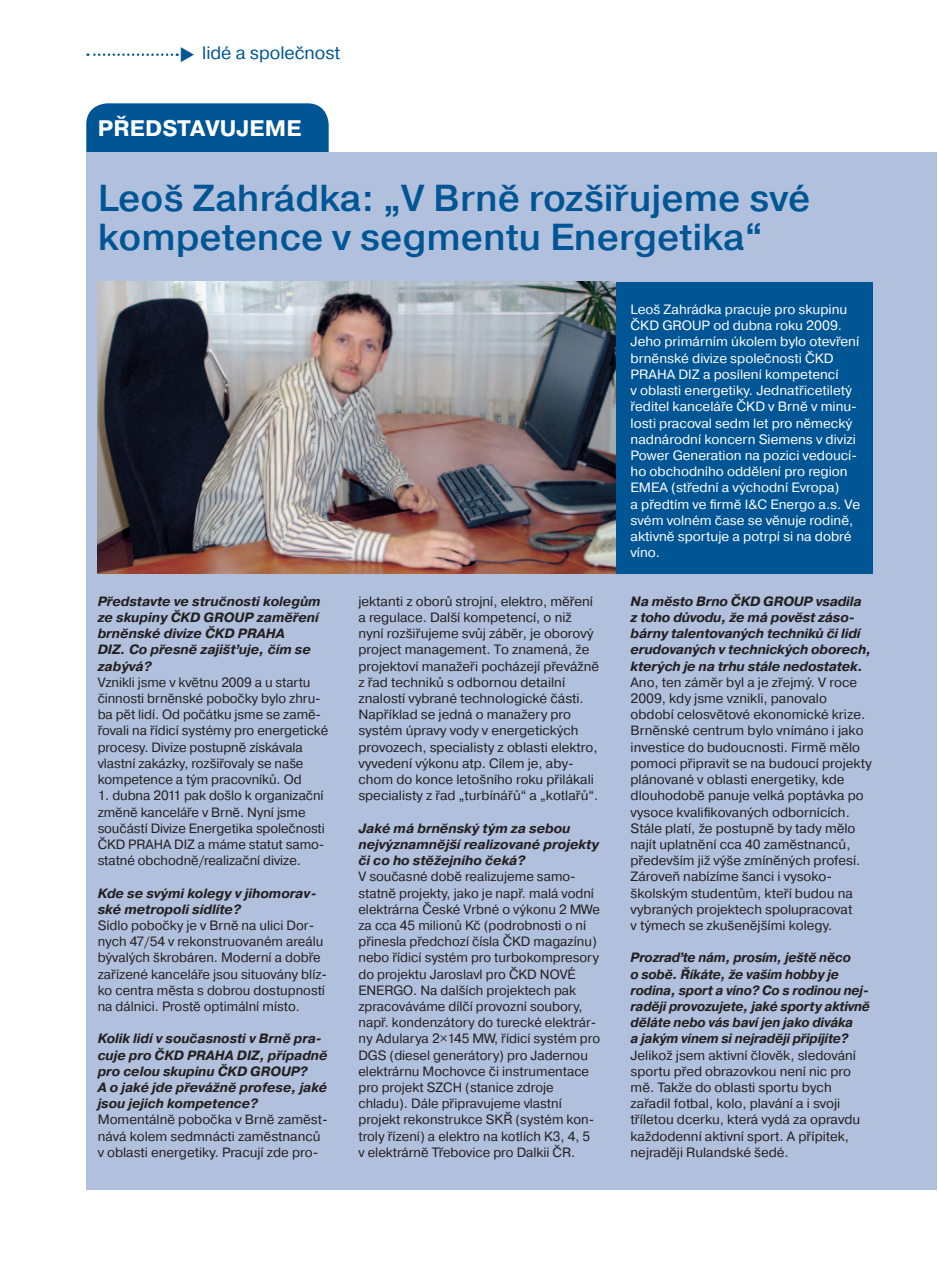
<style>
.page{position:relative;width:938px;height:1266px;background:#fff}
.page>*{position:absolute;margin:0;border:0;box-sizing:border-box;transform-origin:0 0}
.t1{font:500 37.5px/39px "Pragmatica";color:#005595}
.t2{font:700 22.5px "Pragmatica";letter-spacing:.01em;color:#fff}
.t3{font:18px "Pragmatica";color:#005595}
.t4{font:13.5px/16.2px "Pragmatica";color:#231f20}
.t5{font:italic 700 13.5px/16.2px "Pragmatica";color:#231f20}
.t6{font:13.5px/16.2px "Pragmatica";color:#fff}
.t7{font:italic 700 13.5px/16.2px "Pragmatica";color:#231f20;scale:.96 1}
</style>
<div class="page">
<div style="left:86px;top:103px;width:243px;height:81px;background:#005595;border-radius:21px"></div>
<div style="left:86px;top:152px;width:851px;height:1037px;background:#b1c0dc"></div>
<div style="left:616px;top:281px;width:257px;height:292px;background:#005595"></div>
<img style="left:98px;top:281px;width:518px;height:292px">
<svg style="left:87px;top:53px;width:91px;height:3px"></svg>
<h3 class="t3" style="left:179px;top:46px;width:162px">◆ lidé a společnost</h3>
<h2 class="t2" style="left:98px;top:120px;width:205px">PŘEDSTAVUJEME</h2>
<h1 class="t1" style="left:98px;top:181px;width:714px">Leoš Zahrádka: „V Brně rozšiřujeme své kompetence v segmentu Energetika“</h1>
<p class="t5" style="left:98px;top:594px;width:224px">Představte ve stručnosti kolegům ze skupiny ČKD GROUP zaměření brněnské divize ČKD PRAHA<br>DIZ. Co přesně zajišťuje, čím se zabývá?</p>
<p class="t4" style="left:98px;top:675px;width:232px">Vznikli jsme v květnu 2009 a u startu činnosti brněnské pobočky bylo zhru&shy;ba pět lidí. Od počátku jsme se zamě&shy;řovali na řídicí systémy pro energetické procesy. Divize postupně získávala vlastní zakázky, rozšiřovaly se naše kompetence a tým pracovníků. Od</p>
<p class="t4" style="left:98px;top:788px;width:229px">1. dubna 2011 pak došlo k organizační změně kanceláře v Brně. Nyní jsme součástí Divize Energetika společnosti ČKD PRAHA DIZ a máme statut samo&shy;statné obchodně/realizační divize.</p>
<p class="t5" style="left:98px;top:885px;width:221px">Kde se svými kolegy v jihomorav&shy;ské metropoli sídlíte?</p>
<p class="t4" style="left:98px;top:918px;width:231px">Sídlo pobočky je v Brně na ulici Dor&shy;nych 47/54 v rekonstruovaném areálu bývalých škrobáren. Moderní a dobře zařízené kanceláře jsou situovány blíz&shy;ko centra města s dobrou dostupností na dálnici. Prostě optimální místo.</p>
<p class="t5" style="left:98px;top:1031px;width:231px">Kolik lidí v současnosti v Brně pra&shy;cuje pro ČKD PRAHA DIZ, případně pro celou skupinu ČKD GROUP?<br>A o jaké jde převážně profese, jaké jsou jejich kompetence?</p>
<p class="t4" style="left:98px;top:1112px;width:232px">Momentálně pobočka v Brně zaměst&shy;nává kolem sedmnácti zaměstnanců v oblasti energetiky. Pracují zde pro-</p>
<p class="t4" style="left:358px;top:594px;width:242px">jektanti z oborů strojní, elektro, měření a regulace. Další kompetencí, o niž nyní rozšiřujeme svůj záběr, je oborový project management. To znamená, že projektoví manažeři pocházejí převážně z řad techniků s odbornou detailní znalostí vybrané technologické části.<br>Například se jedná o manažery pro systém úpravy vody v energetických provozech, specialisty z oblasti elektro, vyvedení výkonu atp. Cílem je, aby&shy;chom do konce letošního roku přilákali specialisty z řad „turbínářů“ a „kotlařů“.</p>
<p class="t5" style="left:358px;top:821px;width:242px">Jaké má brněnský tým za sebou nejvýznamnější realizované projekty či co ho stěžejního čeká?</p>
<p class="t4" style="left:358px;top:869px;width:243px">V současné době realizujeme samo&shy;statně projekty, jako je např. malá vodní elektrárna České Vrbné o výkonu 2 MWe za cca 45 milionů Kč (podrobnosti o ní přinesla předchozí čísla ČKD magazínu) nebo řídicí systém pro turbokompresory do projektu Jaroslavl pro ČKD NOVÉ ENERGO. Na dalších projektech pak zpracováváme dílčí provozní soubory, např. kondenzátory do turecké elektrár&shy;ny Adularya 2×145 MW, řídicí systém pro DGS (diesel generátory) pro Jadernou elektrárnu Mochovce či instrumentace pro projekt SZCH (stanice zdroje chladu). Dále připravujeme vlastní projekt rekonstrukce SKŘ (systém kon&shy;troly řízení) a elektro na kotlích K3, 4, 5<br>v elektrárně Třebovice pro Dalkii ČR.</p>
<p class="t6" style="left:631px;top:302px;width:231px">Leoš Zahrádka pracuje pro skupinu ČKD GROUP od dubna roku 2009.<br>Jeho primárním úkolem bylo otevření brněnské divize společnosti ČKD PRAHA DIZ a posílení kompetencí<br>v oblasti energetiky. Jednatřicetiletý ředitel kanceláře ČKD v Brně v minu&shy;losti pracoval sedm let pro německý nadnárodní koncern Siemens v divizi Power Generation na pozici vedoucí&shy;ho obchodního oddělení pro region EMEA (střední a východní Evropa)<br>a předtím ve firmě I&amp;C Energo a.s. Ve svém volném čase se věnuje rodině, aktivně sportuje a potrpí si na dobré víno.</p>
<p class="t5" style="left:631px;top:594px;width:242px">Na město Brno ČKD GROUP vsadila z toho důvodu, že má pověst záso&shy;bárny talentovaných techniků či lidí erudovaných v technických oborech, kterých je na trhu stále nedostatek.</p>
<p class="t4" style="left:631px;top:675px;width:243px">Ano, ten záměr byl a je zřejmý. V roce 2009, kdy jsme vznikli, panovalo období celosvětové ekonomické krize.<br>Brněnské centrum bylo vnímáno i jako investice do budoucnosti. Firmě mělo pomoci připravit se na budoucí projekty plánované v oblasti energetiky, kde dlouhodobě panuje velká poptávka po vysoce kvalifikovaných odbornících.<br>Stále platí, že postupně by tady mělo najít uplatnění cca 40 zaměstnanců, především již výše zmíněných profesí.<br>Zároveň nabízíme šanci i vysoko&shy;školským studentům, kteří budou na vybraných projektech spolupracovat<br>v týmech se zkušenějšími kolegy.</p>
<p class="t7" style="left:631px;top:950px;width:251px">Prozraďte nám, prosím, ještě něco<br>o sobě. Říkáte, že vaším hobby je rodina, sport a víno? Co s rodinou nej&shy;raději provozujete, jaké sporty aktivně děláte nebo vás baví jen jako diváka<br>a jakým vínem si nejraději připíjíte?</p>
<p class="t4" style="left:631px;top:1047px;width:231px">Jelikož jsem aktivní člověk, sledování sportu před obrazovkou není nic pro mě. Takže do oblasti sportu bych zařadil fotbal, kolo, plavání a i svoji tříletou dcerku, která vydá za opravdu každodenní aktivní sport. A přípitek, nejraději Rulandské šedé.</p>
</div>
